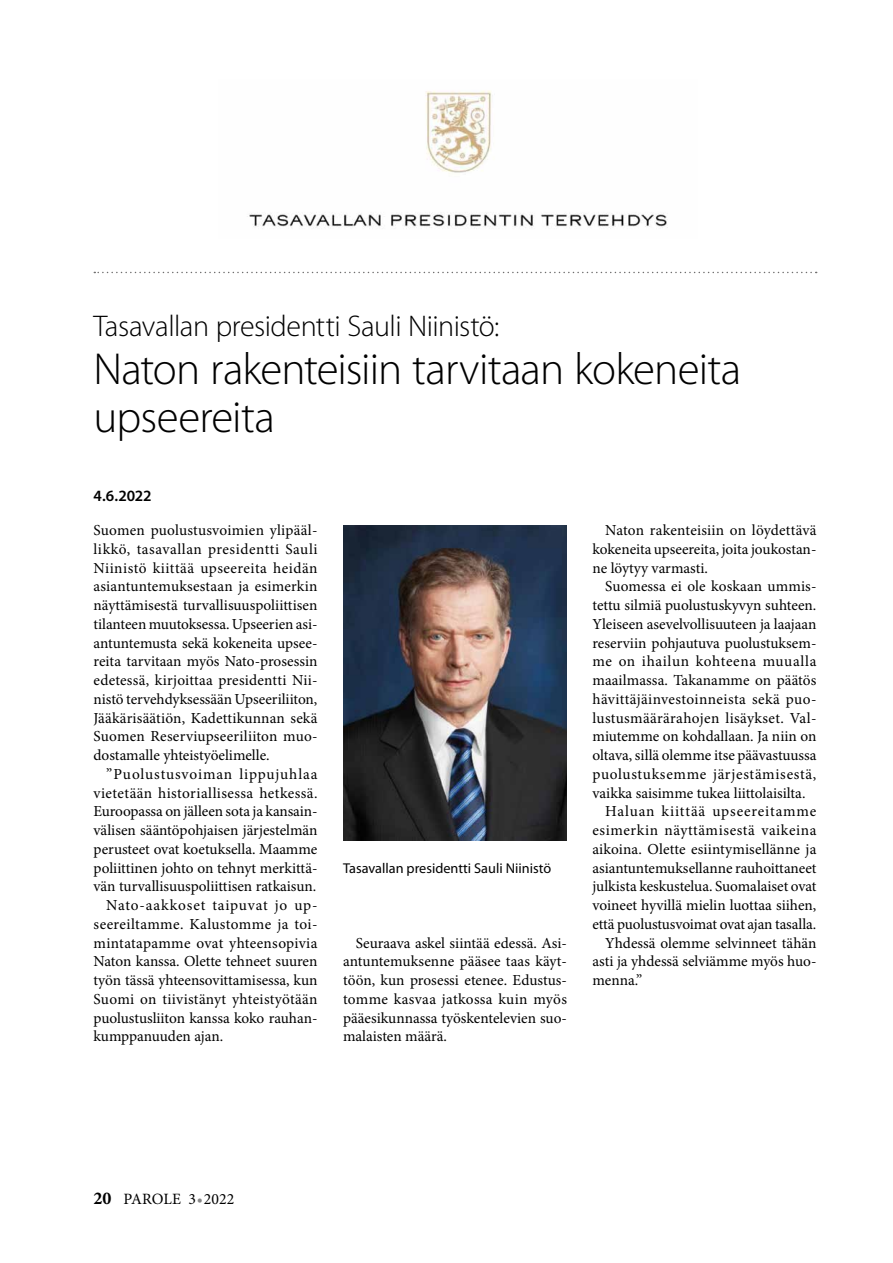
<style>
.page{position:relative;width:893px;height:1263px;background:#fff}
.page>*{position:absolute;margin:0;border:0;box-sizing:border-box;transform-origin:0 0}
.t1{font:300 45px/48px "Myriad Pro";letter-spacing:-.02em;color:#000}
.t2{font:300 30px "Myriad Pro";letter-spacing:-.02em;color:#000}
.t3{font:15.75px "Minion Pro";letter-spacing:.005em;color:#000}
.t4{font:600 15.75px "Myriad Pro";color:#000}
.t5{font:15.3px/18.8px "Minion Pro";color:#000;text-align:justify}
.t6{font:15.3px "Minion Pro";letter-spacing:.025em;color:#000}
.t7{font:15.3px "Minion Pro";letter-spacing:.02em;color:#000}
.t8{font:15.3px "Minion Pro";letter-spacing:.04em;color:#000}
.t9{font:15.3px "Minion Pro";letter-spacing:.03em;color:#000}
.t10{font:15.3px "Minion Pro";letter-spacing:.045em;color:#000}
.t11{font:15.3px "Minion Pro";letter-spacing:.055em;color:#000}
.t12{font:15.3px "Minion Pro";letter-spacing:.05em;color:#000}
.t13{font:15.3px "Minion Pro";letter-spacing:.06em;color:#000}
.t14{font:14.25px "Myriad Pro";color:#000}
.s1{font-weight:700;font-size:18px}
.s2{color:#878787}
</style>
<div class="page">
<img style="left:343px;top:526px;width:224px;height:315px">
<svg style="left:94px;top:272px;width:723px;height:1px"></svg>
<img style="left:249px;top:90px;width:419px;height:139px">
<h2 class="t2" style="left:94px;top:310px;width:407px">Tasavallan presidentti Sauli Niinistö:</h2>
<h1 class="t1" style="left:94px;top:346px;width:649px">Naton rakenteisiin tarvitaan kokeneita upseereita</h1>
<p class="t4" style="left:94px;top:485px;width:60px">4.6.2022</p>
<p class="t5" style="left:94px;top:521px;width:225px">Suomen puolustusvoimien ylipääl&shy;likkö, tasavallan presidentti Sauli Niinistö kiittää upseereita heidän asiantuntemuksestaan ja esimerkin näyttämisestä turvallisuuspoliittisen tilanteen muutoksessa. Upseerien asi&shy;antuntemusta sekä kokeneita upsee&shy;reita tarvitaan myös Nato-prosessin edetessä, kirjoittaa presidentti Nii&shy;nistö tervehdyksessään Upseeriliiton, Jääkärisäätiön, Kadettikunnan sekä Suomen Reserviupseeriliiton muo&shy;dostamalle yhteistyöelimelle.</p>
<p class="t11" style="left:106px;top:764px;width:213px">”Puolustusvoiman lippujuhlaa</p>
<p class="t9" style="left:94px;top:782px;width:225px">vietetään historiallisessa hetkessä.</p>
<p class="t5" style="left:94px;top:802px;width:225px">Euroopassa on jälleen sota ja kansain-</p>
<p class="t5" style="left:94px;top:821px;width:225px">välisen sääntöpohjaisen järjestelmän</p>
<p class="t5" style="left:94px;top:840px;width:225px">perusteet ovat koetuksella. Maamme</p>
<p class="t5" style="left:94px;top:858px;width:225px">poliittinen johto on tehnyt merkittä-</p>
<p class="t5" style="left:94px;top:877px;width:224px">vän turvallisuuspoliittisen ratkaisun.</p>
<p class="t12" style="left:106px;top:895px;width:213px">Nato-aakkoset taipuvat jo up-</p>
<p class="t6" style="left:94px;top:914px;width:225px">seereiltamme. Kalustomme ja toi-</p>
<p class="t7" style="left:94px;top:932px;width:225px">mintatapamme ovat yhteensopivia</p>
<p class="t5" style="left:94px;top:952px;width:225px">Naton kanssa. Olette tehneet suuren</p>
<p class="t5" style="left:94px;top:971px;width:225px">työn tässä yhteensovittamisessa, kun</p>
<p class="t7" style="left:94px;top:989px;width:225px">Suomi on tiivistänyt yhteistyötään</p>
<p class="t5" style="left:94px;top:1008px;width:225px">puolustusliiton kanssa koko rauhan-</p>
<p class="t5" style="left:94px;top:1027px;width:131px">kumppanuuden ajan.</p>
<p class="t14" style="left:343px;top:859px;width:210px">Tasavallan presidentti Sauli Niinistö</p>
<p class="t5" style="left:343px;top:933px;width:225px;text-indent:13px">Seuraava askel siintää edessä. Asi&shy;antuntemuksenne pääsee taas käyt&shy;töön, kun prosessi etenee. Edustus&shy;tomme kasvaa jatkossa kuin myös pääesikunnassa työskentelevien suo&shy;malaisten määrä.</p>
<p class="t5" style="left:592px;top:521px;width:225px;text-indent:13px">Naton rakenteisiin on löydettävä kokeneita upseereita, joita joukostan&shy;ne löytyy varmasti.</p>
<p class="t5" style="left:605px;top:577px;width:213px">Suomessa ei ole koskaan ummis-</p>
<p class="t5" style="left:592px;top:596px;width:225px">tettu silmiä puolustuskyvyn suhteen.</p>
<p class="t5" style="left:592px;top:615px;width:225px">Yleiseen asevelvollisuuteen ja laajaan</p>
<p class="t5" style="left:592px;top:633px;width:225px">reserviin pohjautuva puolustuksem-</p>
<p class="t8" style="left:592px;top:651px;width:225px">me on ihailun kohteena muualla</p>
<p class="t5" style="left:592px;top:671px;width:225px">maailmassa. Takanamme on päätös</p>
<p class="t6" style="left:592px;top:689px;width:225px">hävittäjäinvestoinneista sekä puo-</p>
<p class="t6" style="left:592px;top:707px;width:225px">lustusmäärärahojen lisäykset. Val-</p>
<p class="t5" style="left:592px;top:727px;width:225px">miutemme on kohdallaan. Ja niin on</p>
<p class="t5" style="left:592px;top:746px;width:225px">oltava, sillä olemme itse päävastuussa</p>
<p class="t10" style="left:592px;top:764px;width:225px">puolustuksemme järjestämisestä,</p>
<p class="t5" style="left:592px;top:783px;width:214px">vaikka saisimme tukea liittolaisilta.</p>
<p class="t13" style="left:605px;top:801px;width:213px">Haluan kiittää upseereitamme</p>
<p class="t8" style="left:592px;top:820px;width:225px">esimerkin näyttämisestä vaikeina</p>
<p class="t5" style="left:592px;top:840px;width:225px">aikoina. Olette esiintymisellänne ja</p>
<p class="t5" style="left:592px;top:858px;width:225px">asiantuntemuksellanne rauhoittaneet</p>
<p class="t5" style="left:592px;top:877px;width:225px">julkista keskustelua. Suomalaiset ovat</p>
<p class="t5" style="left:592px;top:896px;width:225px">voineet hyvillä mielin luottaa siihen,</p>
<p class="t5" style="left:592px;top:915px;width:225px">että puolustusvoimat ovat ajan tasalla.</p>
<p class="t5" style="left:605px;top:933px;width:213px">Yhdessä olemme selvinneet tähän</p>
<p class="t5" style="left:592px;top:952px;width:225px">asti ja yhdessä selviämme myös huo-</p>
<p class="t5" style="left:592px;top:971px;width:51px">menna.”</p>
<p class="t3" style="left:94px;top:1188px;width:142px"><span class="s1">20</span> PAROLE 3<span class="s2">•</span>2022</p>
</div>
